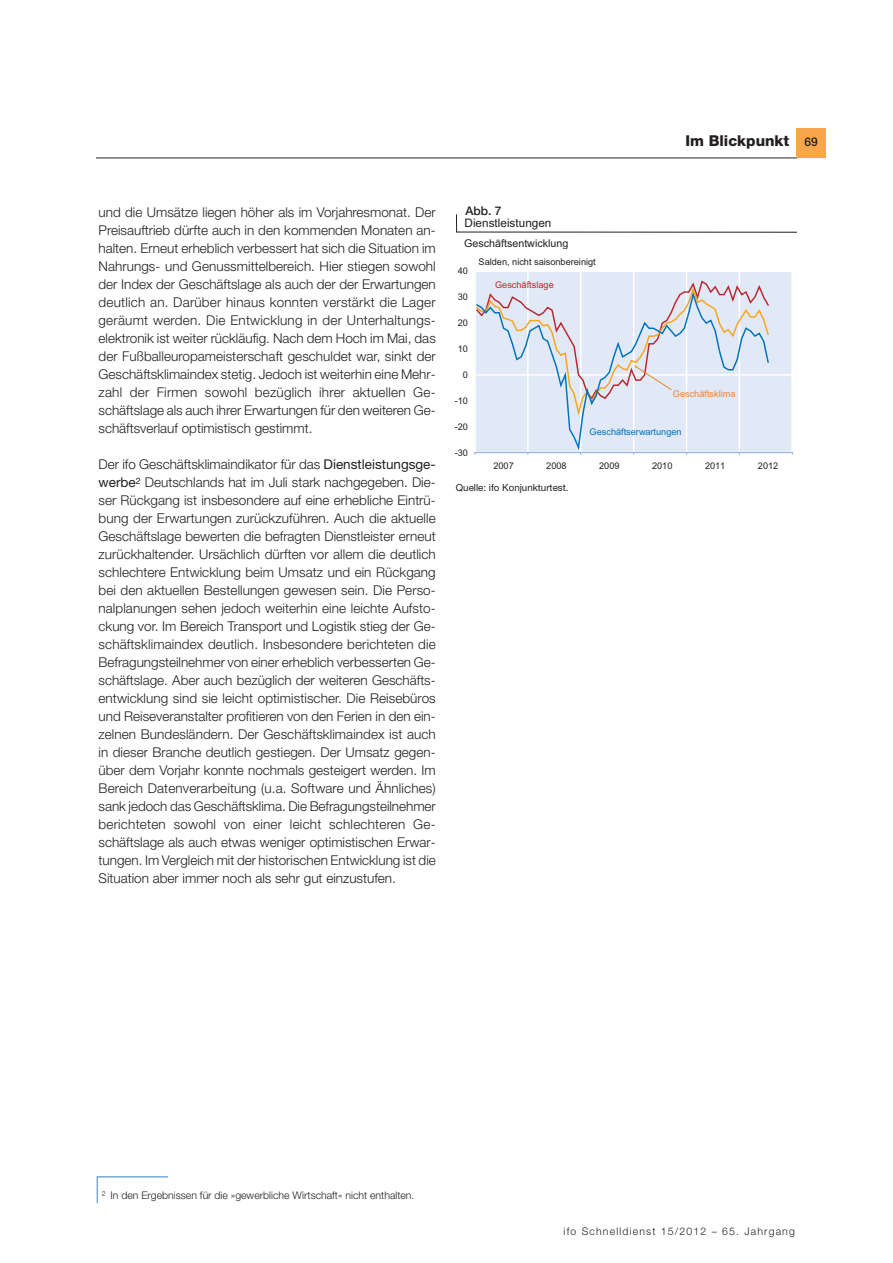
<style>
.page{position:relative;width:893px;height:1263px;background:#fff}
.page>*{position:absolute;margin:0;border:0;box-sizing:border-box;transform-origin:0 0}
.t1{font:800 15px "Helvetica Neue LT Std";color:#231f20}
.t2{font:300 13.5px/18px "Helvetica Neue LT Std";color:#231f20;text-align:justify}
.t3{font:500 12px "Helvetica Neue LT Std";color:#231f20}
.t4{font:11.85px "Arial";color:#231f20}
.t5{font:10.8px "Arial";color:#231f20}
.t6{font:300 10.5px "Helvetica Neue LT Std";color:#231f20}
.t7{font:300 10.5px "Helvetica Neue LT Std";letter-spacing:.11em;color:#231f20}
.t8{font:9.75px "Helvetica Neue LT Std";color:#231f20}
.t9{font:9.15px "Arial";color:#231f20}
.t10{font:9.15px "Arial";color:#0073bc}
.t11{font:9.15px "Arial";color:#f18230}
.t12{font:9.15px "Arial";color:#bb272e}
.s1{font-weight:400}
</style>
<div class="page">
<hr style="left:96px;top:158px;width:701px;height:1px;background:#231f20">
<div style="left:796px;top:128px;width:30px;height:30px;background:#f9a64a"></div>
<svg style="left:96px;top:1176px;width:72px;height:28px"></svg>
<div style="left:475px;top:271px;width:317px;height:182px;background:#e1e9f6"></div>
<hr style="left:527px;top:271px;width:1px;height:182px;background:#fff">
<hr style="left:580px;top:271px;width:1px;height:182px;background:#fff">
<hr style="left:633px;top:271px;width:1px;height:182px;background:#fff">
<hr style="left:686px;top:271px;width:1px;height:182px;background:#fff">
<hr style="left:739px;top:271px;width:1px;height:182px;background:#fff">
<hr style="left:475px;top:271px;width:1px;height:182px;background:#fff">
<hr style="left:475px;top:374px;width:317px;height:2px;background:#fff">
<hr style="left:475px;top:452px;width:317px;height:1px;background:#88aed8">
<svg style="left:791px;top:271px;width:2px;height:183px"></svg>
<svg style="left:476px;top:418px;width:294px;height:35px"></svg>
<svg style="left:476px;top:279px;width:294px;height:139px"></svg>
<svg style="left:456px;top:215px;width:1px;height:17px"></svg>
<hr style="left:456px;top:232px;width:340px;height:1px;background:#231f20">
<p class="t1" style="left:685px;top:132px;width:105px">Im Blickpunkt</p>
<p class="t3" style="left:805px;top:135px;width:15px">69</p>
<p class="t2" style="left:99px;top:205px;width:339px">und die Umsätze liegen höher als im Vorjahresmonat. Der Preisauftrieb dürfte auch in den kommenden Monaten an&shy;halten. Erneut erheblich verbessert hat sich die Situation im Nahrungs- und Genussmittelbereich. Hier stiegen sowohl der Index der Geschäftslage als auch der der Erwartungen deutlich an. Darüber hinaus konnten verstärkt die Lager geräumt werden. Die Entwicklung in der Unterhaltungs&shy;elektronik ist weiter rückläufig. Nach dem Hoch im Mai, das der Fußballeuropameisterschaft geschuldet war, sinkt der Geschäftsklimaindex stetig. Jedoch ist weiterhin eine Mehr&shy;zahl der Firmen sowohl bezüglich ihrer aktuellen Ge&shy;schäftslage als auch ihrer Erwartungen für den weiteren Ge&shy;schäftsverlauf optimistisch gestimmt.</p>
<p class="t2" style="left:99px;top:457px;width:339px">Der ifo Geschäftsklimaindikator für das <span class="s1">Dienstleistungsge&shy;werbe</span><sup>2</sup> Deutschlands hat im Juli stark nachgegeben. Die&shy;ser Rückgang ist insbesondere auf eine erhebliche Eintrü&shy;bung der Erwartungen zurückzuführen. Auch die aktuelle Geschäftslage bewerten die befragten Dienstleister erneut zurückhaltender. Ursächlich dürften vor allem die deutlich schlechtere Entwicklung beim Umsatz und ein Rückgang bei den aktuellen Bestellungen gewesen sein. Die Perso&shy;nalplanungen sehen jedoch weiterhin eine leichte Aufsto&shy;ckung vor. Im Bereich Transport und Logistik stieg der Ge&shy;schäftsklimaindex deutlich. Insbesondere berichteten die Befragungsteilnehmer von einer erheblich verbesserten Ge&shy;schäftslage. Aber auch bezüglich der weiteren Geschäfts&shy;entwicklung sind sie leicht optimistischer. Die Reisebüros und Reiseveranstalter profitieren von den Ferien in den ein&shy;zelnen Bundesländern. Der Geschäftsklimaindex ist auch in dieser Branche deutlich gestiegen. Der Umsatz gegen&shy;über dem Vorjahr konnte nochmals gesteigert werden. Im Bereich Datenverarbeitung (u.a. Software und Ähnliches) sank jedoch das Geschäftsklima. Die Befragungsteilnehmer berichteten sowohl von einer leicht schlechteren Ge&shy;schäftslage als auch etwas weniger optimistischen Erwar&shy;tungen. Im Vergleich mit der historischen Entwicklung ist die Situation aber immer noch als sehr gut einzustufen.</p>
<p class="t3" style="left:466px;top:204px;width:37px">Abb. 7</p>
<p class="t4" style="left:464px;top:219px;width:88px">Dienstleistungen</p>
<p class="t9" style="left:479px;top:258px;width:119px">Salden, nicht saisonbereinigt</p>
<p class="t5" style="left:464px;top:239px;width:106px">Geschäftsentwicklung</p>
<p class="t9" style="left:458px;top:268px;width:12px">40</p>
<p class="t9" style="left:458px;top:294px;width:12px">30</p>
<p class="t9" style="left:458px;top:320px;width:12px">20</p>
<p class="t9" style="left:458px;top:346px;width:12px">10</p>
<p class="t9" style="left:463px;top:371px;width:7px">0</p>
<p class="t9" style="left:455px;top:397px;width:15px">-10</p>
<p class="t9" style="left:455px;top:423px;width:15px">-20</p>
<p class="t9" style="left:455px;top:449px;width:15px">-30</p>
<p class="t12" style="left:495px;top:282px;width:60px">Geschäftslage</p>
<p class="t11" style="left:673px;top:390px;width:64px">Geschäftsklima</p>
<p class="t10" style="left:589px;top:429px;width:94px">Geschäftserwartungen</p>
<p class="t9" style="left:493px;top:462px;width:22px">2007</p>
<p class="t9" style="left:546px;top:462px;width:22px">2008</p>
<p class="t9" style="left:599px;top:462px;width:22px">2009</p>
<p class="t9" style="left:652px;top:462px;width:22px">2010</p>
<p class="t9" style="left:705px;top:462px;width:22px">2011</p>
<p class="t9" style="left:758px;top:462px;width:22px">2012</p>
<p class="t8" style="left:456px;top:484px;width:114px">Quelle: ifo Konjunkturtest.</p>
<p class="t6" style="left:102px;top:1191px;width:314px"><sup>2</sup> In den Ergebnissen für die »gewerbliche Wirtschaft« nicht enthalten.</p>
<p class="t7" style="left:564px;top:1227px;width:233px">ifo Schnelldienst 15/2012 – 65. Jahrgang</p>
</div>
